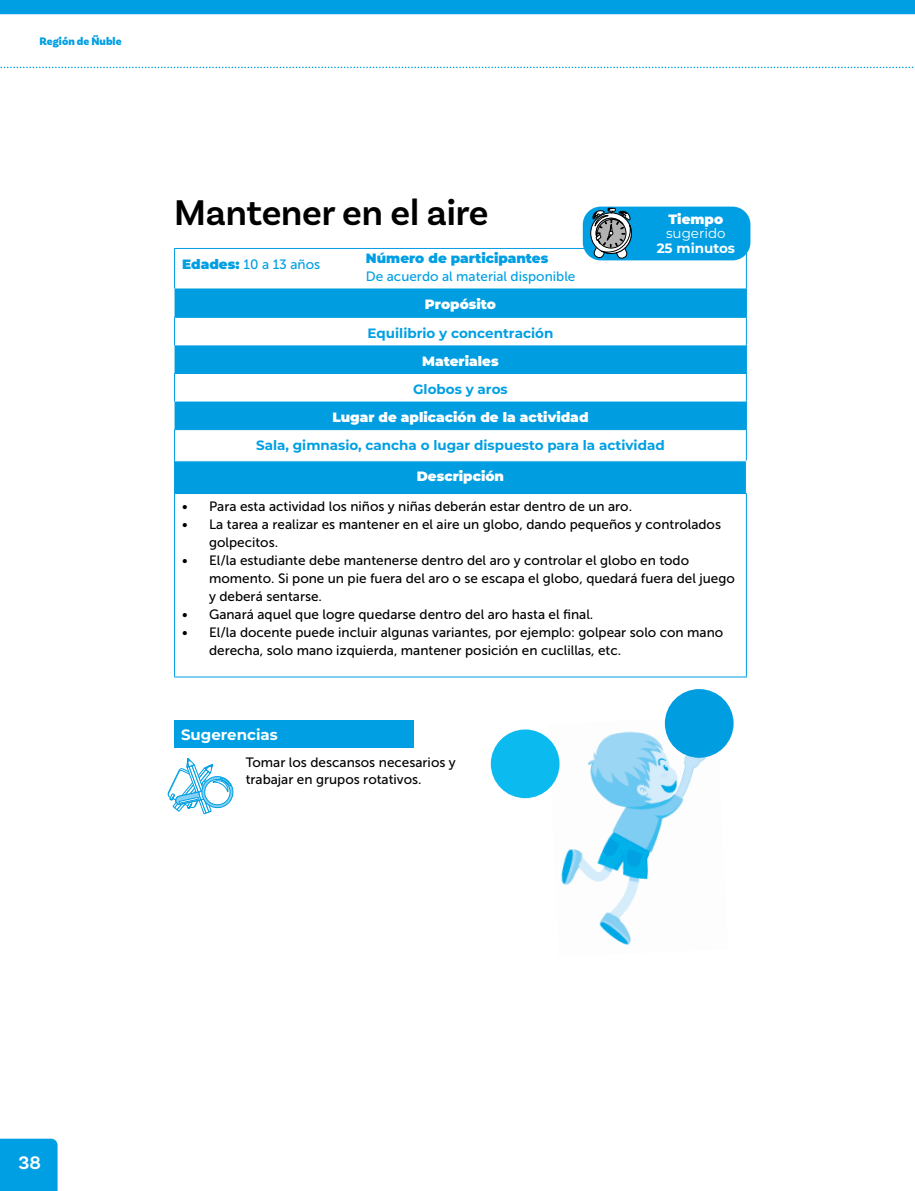
<style>
.page{position:relative;width:915px;height:1191px;background:#fff}
.page>*{position:absolute;margin:0;border:0;box-sizing:border-box;transform-origin:0 0}
.t1{font:600 37.5px "Basic Sans";letter-spacing:-.005em;color:#000}
.t2{font:600 19.05px "Basic Sans";color:#fff}
.t3{font:700 15px "Montserrat";color:#fff}
.t4{font:13.5px/18px "Museo Sans 500";color:#000}
.t5{font:700 13.5px "Montserrat";color:#009fe3}
.t6{font:900 13.5px "Montserrat";color:#fff}
.t7{font:13.5px "Museo Sans 500";color:#009fe3}
.t8{font:900 13.5px "Montserrat";color:#009fe3}
.t9{font:700 13.5px "Montserrat";color:#fff}
.t10{font:13.5px "Montserrat";color:#fff}
.t11{font:900 11.4px "Basic Sans";color:#009fe3}
.s1{font-family:"Montserrat";font-weight:900}
</style>
<div class="page">
<svg style="left:0;top:67px;width:914px;height:1px"></svg>
<div style="left:0;top:1138px;width:58px;height:53px;background:#009fe3"></div>
<div style="left:0;top:0;width:914px;height:14px;background:#009fe3"></div>
<svg style="left:167px;top:758px;width:67px;height:56px"></svg>
<div style="left:174px;top:720px;width:239px;height:27px;background:#009fe3"></div>
<svg style="left:174px;top:288px;width:571px;height:205px;fill:#009de0"></svg>
<hr style="left:175px;top:460px;width:571px;height:1px;background:#fff">
<hr style="left:174px;top:249px;width:1px;height:39px;background:#009de0">
<hr style="left:174px;top:248px;width:572px;height:1px;background:#009de0">
<hr style="left:745px;top:249px;width:1px;height:39px;background:#009de0">
<svg style="left:174px;top:318px;width:1px;height:27px"></svg>
<hr style="left:174px;top:317px;width:572px;height:1px;background:#009de0">
<svg style="left:174px;top:374px;width:1px;height:27px"></svg>
<hr style="left:174px;top:373px;width:572px;height:1px;background:#009de0">
<svg style="left:745px;top:288px;width:1px;height:141px"></svg>
<hr style="left:174px;top:430px;width:1px;height:31px;background:#009de0">
<hr style="left:174px;top:429px;width:572px;height:1px;background:#009de0">
<hr style="left:745px;top:430px;width:1px;height:30px;background:#009de0">
<hr style="left:174px;top:461px;width:1px;height:32px;background:#009de0">
<hr style="left:174px;top:494px;width:1px;height:182px;background:#009de0">
<hr style="left:174px;top:493px;width:572px;height:1px;background:#009de0">
<hr style="left:745px;top:494px;width:1px;height:182px;background:#009de0">
<hr style="left:174px;top:676px;width:572px;height:1px;background:#009de0">
<img style="left:547px;top:731px;width:180px;height:214px">
<div style="left:490px;top:729px;width:69px;height:69px;background:#0bbbef;border-radius:50%"></div>
<div style="left:664px;top:689px;width:69px;height:68px;background:#009de0;border-radius:50%"></div>
<div style="left:582px;top:207px;width:168px;height:53px;background:#009fe3;border-radius:18px"></div>
<div style="left:590px;top:212px;width:41px;height:42px;border:1px solid #000;border-radius:50%"></div>
<svg style="left:592px;top:206px;width:39px;height:53px"></svg>
<p class="t11" style="left:40px;top:34px;width:83px">Región de Ñuble</p>
<h1 class="t1" style="left:174px;top:189px;width:316px">Mantener en el aire</h1>
<p class="t7" style="left:182px;top:257px;width:140px"><span class="s1">Edades:</span> 10 a 13 años</p>
<p class="t8" style="left:366px;top:248px;width:184px">Número de participantes</p>
<p class="t7" style="left:366px;top:269px;width:211px">De acuerdo al material disponible</p>
<p class="t6" style="left:668px;top:209px;width:56px">Tiempo</p>
<p class="t10" style="left:665px;top:224px;width:61px">sugerido</p>
<p class="t9" style="left:656px;top:238px;width:80px">25 minutos</p>
<p class="t6" style="left:425px;top:294px;width:73px">Propósito</p>
<p class="t5" style="left:367px;top:323px;width:187px">Equilibrio y concentración</p>
<p class="t6" style="left:422px;top:351px;width:78px">Materiales</p>
<p class="t5" style="left:413px;top:379px;width:96px">Globos y aros</p>
<p class="t6" style="left:332px;top:407px;width:258px">Lugar de aplicación de la actividad</p>
<p class="t5" style="left:256px;top:436px;width:410px">Sala, gimnasio, cancha o lugar dispuesto para la actividad</p>
<p class="t6" style="left:416px;top:466px;width:89px">Descripción</p>
<p class="t4" style="left:182px;top:497px;width:451px">• Para esta actividad los niños y niñas deberán estar dentro de un aro.</p>
<p class="t4" style="left:209px;top:515px;width:513px;text-indent:-27px">• La tarea a realizar es mantener en el aire un globo, dando pequeños y controlados golpecitos.</p>
<p class="t4" style="left:209px;top:551px;width:527px;text-indent:-27px">• El/la estudiante debe mantenerse dentro del aro y controlar el globo en todo momento. Si pone un pie fuera del aro o se escapa el globo, quedará fuera del juego y deberá sentarse.</p>
<p class="t4" style="left:182px;top:605px;width:412px">• Ganará aquel que logre quedarse dentro del aro hasta el final.</p>
<p class="t4" style="left:209px;top:623px;width:515px;text-indent:-27px">• El/la docente puede incluir algunas variantes, por ejemplo: golpear solo con mano derecha, solo mano izquierda, mantener posición en cuclillas, etc.</p>
<p class="t3" style="left:181px;top:723px;width:98px">Sugerencias</p>
<p class="t4" style="left:245px;top:754px;width:212px;line-height:16.2px">Tomar los descansos necesarios y trabajar en grupos rotativos.</p>
<h2 class="t2" style="left:19px;top:1151px;width:24px">38</h2>
</div>
